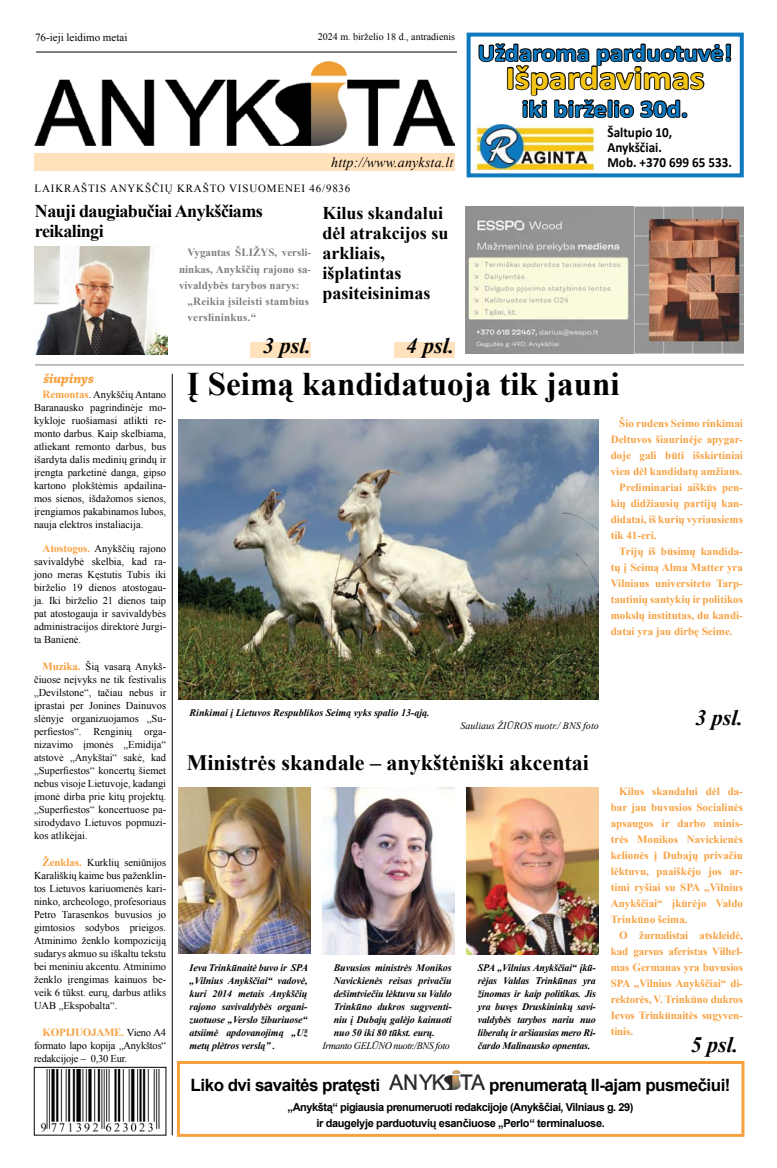
<style>
.page{position:relative;width:777px;height:1168px;background:#fff}
.page>*{position:absolute;margin:0;border:0;box-sizing:border-box;transform-origin:0 0}
.t1{font:700 33px "Times New Roman";color:#000}
.t2{font:700 33px "Calibri";color:#f5c515;scale:1.1 1}
.t3{font:700 24px "Calibri";color:#0f79bf;scale:1.1 1}
.t4{font:700 22px "Times New Roman";color:#000}
.t5{font:italic 700 22px "Times New Roman";color:#000}
.t6{font:700 18px/20px "Times New Roman";color:#000}
.t7{font:700 18px/20px "Times New Roman";letter-spacing:-.03em;color:#000}
.t8{font:700 17px "Arial";letter-spacing:-.03em;color:#000}
.t9{font:700 14px/15px "Calibri";color:#000;scale:.94 1}
.t10{font:italic 14px "Times New Roman";letter-spacing:.01em;color:#000}
.t11{font:italic 700 14px "Chaparral Pro";color:#f9a141}
.t12{font:700 11px/16px "Times New Roman";color:#f9a141;text-align:justify}
.t13{font:700 11px/16px "Arial";letter-spacing:-.04em;color:#000;text-align:center}
.t14{font:700 11px/16px "Times New Roman";color:#7e8082;text-align:justify}
.t15{font:11px "Times New Roman";letter-spacing:.075em;color:#000}
.t16{font:700 11px/16px "Times New Roman";letter-spacing:.02em;color:#7e8082}
.t17{font:11px "Times New Roman";color:#000}
.t18{font:700 11px "Times New Roman";letter-spacing:-.02em;color:#f9a141}
.t19{font:10.5px/13px "Times New Roman";color:#000;text-align:justify}
.t20{font:10.5px/13px "Times New Roman";letter-spacing:-.02em;color:#000}
.t21{font:italic 700 10px/13px "Times New Roman";letter-spacing:-.01em;color:#000;text-align:justify}
.t22{font:10px "Times New Roman";color:#000}
.t23{font:italic 10px "Times New Roman";color:#000}
.t24{font:italic 10px "Times New Roman";letter-spacing:-.04em;color:#000}
.s1{font-weight:700;font-size:11px;color:#f9a141}
.s2{font-weight:400;font-size:10.5px;color:#000}
</style>
<div class="page">
<div style="left:393px;top:342px;width:61px;height:16px;background:#ffe1bc"></div>
<div style="left:250px;top:343px;width:61px;height:15px;background:#ffe1bc"></div>
<hr style="left:35px;top:365px;width:709px;height:1px;background:#7e8082">
<hr style="left:36px;top:52px;width:421px;height:1px;background:#000">
<div style="left:34px;top:153px;width:421px;height:18px;background:#ffe1bc"></div>
<img style="left:34px;top:61px;width:421px;height:84px">
<hr style="left:172px;top:374px;width:1px;height:761px;background:#000">
<div style="left:34px;top:1067px;width:132px;height:68px;border:1px solid #000"></div>
<img style="left:40px;top:1069px;width:120px;height:63px">
<div style="left:466px;top:33px;width:278px;height:144px;background:#fff;border:4px solid #0f79bf"></div>
<img style="left:473px;top:126px;width:4px;height:43px">
<svg style="left:477px;top:43px;width:256px;height:135px"></svg>
<img style="left:466px;top:207px;width:277px;height:147px">
<div style="left:177px;top:1061px;width:567px;height:76px;border:3px solid #f9a141"></div>
<img style="left:178px;top:788px;width:132px;height:165px">
<img style="left:322px;top:788px;width:132px;height:166px">
<img style="left:466px;top:788px;width:133px;height:166px">
<img style="left:389px;top:1070px;width:95px;height:19px">
<img style="left:178px;top:419px;width:421px;height:281px">
<img style="left:35px;top:247px;width:133px;height:107px">
<p class="t17" style="left:35px;top:29px;width:94px">76-ieji leidimo metai</p>
<p class="t22" style="left:318px;top:30px;width:139px">2024 m. birželio 18 d., antradienis</p>
<h3 class="t10" style="left:331px;top:153px;width:124px">http://www.anyksta.lt</h3>
<p class="t15" style="left:35px;top:180px;width:317px">LAIKRAŠTIS ANYKŠČIŲ KRAŠTO VISUOMENEI 46/9836</p>
<h3 class="t7" style="left:35px;top:201px;width:229px">Nauji daugiabučiai Anykščiams reikalingi</h3>
<p class="t14" style="left:179px;top:245px;width:134px;text-indent:9px">Vygantas ŠLIŽYS, versli&shy;ninkas, Anykščių rajono sa&shy;vivaldybės tarybos narys:</p>
<p class="t16" style="left:188px;top:293px;width:123px">„Reikia įsileisti stambius verslininkus.“</p>
<h3 class="t5" style="left:263px;top:330px;width:49px">3 psl.</h3>
<h3 class="t6" style="left:322px;top:203px;width:127px">Kilus skandalui dėl atrakcijos su arkliais, išplatintas pasiteisinimas</h3>
<h3 class="t5" style="left:406px;top:330px;width:49px">4 psl.</h3>
<h2 class="t3" style="left:478px;top:37px;width:233px">Uždaroma parduotuvė!</h2>
<h1 class="t2" style="left:505px;top:57px;width:182px">Išpardavimas</h1>
<h2 class="t3" style="left:522px;top:93px;width:153px">iki birželio 30d.</h2>
<h3 class="t9" style="left:607px;top:125px;width:134px">Šaltupio 10,<br>Anykščiai.<br>Mob. +370 699 65 533.</h3>
<h3 class="t11" style="left:43px;top:371px;width:52px">šiupinys</h3>
<p class="t19" style="left:34px;top:388px;width:134px;text-indent:9px"><span class="s1">Remontas</span>. Anykščių Antano Baranausko pagrindinėje mo&shy;kykloje ruošiamasi atlikti re&shy;monto darbus. Kaip skelbiama, atliekant remonto darbus, bus išardyta dalis medinių grindų ir įrengta parketinė danga, gipso kartono plokštėmis apdailina&shy;mos sienos, išdažomos sienos, įrengiamos pakabinamos lubos, nauja elektros instaliacija.</p>
<p class="t19" style="left:34px;top:542px;width:134px;text-indent:9px"><span class="s1">Atostogos.</span> Anykščių rajono savivaldybė skelbia, kad ra&shy;jono meras Kęstutis Tubis iki birželio 19 dienos atostogau&shy;ja. Iki birželio 21 dienos taip pat atostogauja ir savivaldybės administracijos direktorė Jurgi&shy;ta Banienė.</p>
<p class="t19" style="left:34px;top:660px;width:134px;text-indent:8px"><span class="s1">Muzika.</span> Šią vasarą Anykš&shy;čiuose neįvyks ne tik festivalis „Devilstone“, tačiau nebus ir įprastai per Jonines Dainuvos slėnyje organizuojamos „Su&shy;perfiestos“. Renginių orga&shy;nizavimo įmonės „Emidija“ atstovė „Anykštai“ sakė, kad „Superfiestos“ koncertų šiemet nebus visoje Lietuvoje, kadangi įmonė dirba prie kitų projektų. „Superfiestos“ koncertuose pa&shy;sirodydavo Lietuvos popmuzi&shy;kos atlikėjai.</p>
<p class="t19" style="left:34px;top:856px;width:134px;text-indent:9px"><span class="s1">Ženklas.</span> Kurklių seniūnijos Karališkių kaime bus paženklin&shy;tos Lietuvos kariuomenės kari&shy;ninko, archeologo, profesoriaus Petro Tarasenkos buvusios jo gimtosios sodybos prieigos.<br>Atminimo ženklo kompoziciją sudarys akmuo su iškaltu tekstu bei meniniu akcentu. Atminimo ženklo įrengimas kainuos be&shy;veik 6 tūkst. eurų, darbus atliks UAB „Ekspobalta“.</p>
<p class="t18" style="left:43px;top:1024px;width:125px">KOPIJUOJAME. <span class="s2">Vieno A4</span></p>
<p class="t20" style="left:34px;top:1039px;width:134px">formato lapo kopija „Anykštos“ redakcijoje – 0,30 Eur.</p>
<h1 class="t1" style="left:187px;top:361px;width:434px">Į Seimą kandidatuoja tik jauni</h1>
<p class="t12" style="left:619px;top:415px;width:125px">Šio rudens Seimo rinkimai</p>
<p class="t12" style="left:611px;top:431px;width:134px">Deltuvos šiaurinėje apygar-</p>
<p class="t12" style="left:611px;top:447px;width:134px">doje gali būti išskirtiniai</p>
<p class="t12" style="left:611px;top:463px;width:133px">vien dėl kandidatų amžiaus.</p>
<p class="t12" style="left:619px;top:479px;width:125px">Preliminariai aiškūs pen-</p>
<p class="t12" style="left:611px;top:495px;width:134px">kių didžiausių partijų kan-</p>
<p class="t12" style="left:611px;top:511px;width:134px">didatai, iš kurių vyriausiems</p>
<p class="t12" style="left:611px;top:527px;width:47px">tik 41-eri.</p>
<p class="t12" style="left:619px;top:543px;width:125px">Trijų iš būsimų kandida-</p>
<p class="t12" style="left:611px;top:559px;width:134px">tų į Seimą Alma Matter yra</p>
<p class="t12" style="left:611px;top:575px;width:134px">Vilniaus universiteto Tarp-</p>
<p class="t12" style="left:611px;top:591px;width:134px">tautinių santykių ir politikos</p>
<p class="t12" style="left:611px;top:607px;width:134px">mokslų institutas, du kandi-</p>
<p class="t12" style="left:611px;top:623px;width:123px">datai yra jau dirbę Seime.</p>
<p class="t21" style="left:189px;top:706px;width:242px">Rinkimai į Lietuvos Respublikos Seimą vyks spalio 13-ąją.</p>
<p class="t23" style="left:460px;top:719px;width:140px">Sauliaus ŽiūrOS nuotr./ BNS foto</p>
<h3 class="t4" style="left:187px;top:747px;width:404px">Ministrės skandale – anykštėniški akcentai</h3>
<h3 class="t5" style="left:695px;top:702px;width:49px">3 psl.</h3>
<p class="t12" style="left:611px;top:783px;width:134px;text-indent:9px">Kilus skandalui dėl da&shy;bar jau buvusios Socialinės apsaugos ir darbo minis&shy;trės Monikos Navickienės kelionės į Dubajų privačiu lėktuvu, paaiškėjo jos ar&shy;timi ryšiai su SPA „Vilnius Anykščiai“ įkūrėjo Valdo Trinkūno šeima.</p>
<p class="t12" style="left:611px;top:927px;width:134px;text-indent:9px">O žurnalistai atskleidė, kad garsus aferistas Vilhel&shy;mas Germanas yra buvusios SPA „Vilnius Anykščiai“ di&shy;rektorės, V. Trinkūno dukros Ievos Trinkūnaitės sugyven&shy;tinis.</p>
<p class="t21" style="left:189px;top:961px;width:120px">Ieva Trinkūnaitė buvo ir SPA „Vilnius Anykščiai“ vadovė, kuri 2014 metais Anykščių rajono savivaldybės organi&shy;zuotuose „Verslo žiburiuose“ atsiimė apdovanojimą „Už metų plėtros verslą” .</p>
<p class="t21" style="left:334px;top:961px;width:119px">Buvusios ministrės Monikos Navickienės reisas privačiu dešimtviečiu lėktuvu su Valdo Trinkūno dukros sugyventi&shy;niu į Dubajų galėjo kainuoti nuo 50 iki 80 tūkst. eurų.</p>
<p class="t21" style="left:478px;top:961px;width:119px">SPA „Vilnius Anykščiai“ įkū&shy;rėjas Valdas Trinkūnas yra žinomas ir kaip politikas. Jis yra buvęs Druskininkų savi&shy;valdybės tarybos nariu nuo liberalų ir aršiausias mero Ri&shy;čardo Malinausko opnentas.</p>
<h3 class="t5" style="left:691px;top:1029px;width:49px">5 psl.</h3>
<p class="t24" style="left:322px;top:1039px;width:129px">Irmanto GELŪNO nuotr./BNS foto</p>
<h3 class="t8" style="left:191px;top:1074px;width:191px">Liko dvi savaitės pratęsti</h3>
<h3 class="t8" style="left:489px;top:1074px;width:243px">prenumeratą II-ajam pusmečiui!</h3>
<p class="t13" style="left:288px;top:1099px;width:347px">„Anykštą“ pigiausia prenumeruoti redakcijoje (Anykščiai, Vilniaus g. 29) ir daugelyje parduotuvių esančiuose „Perlo“ terminaluose.</p>
</div>
